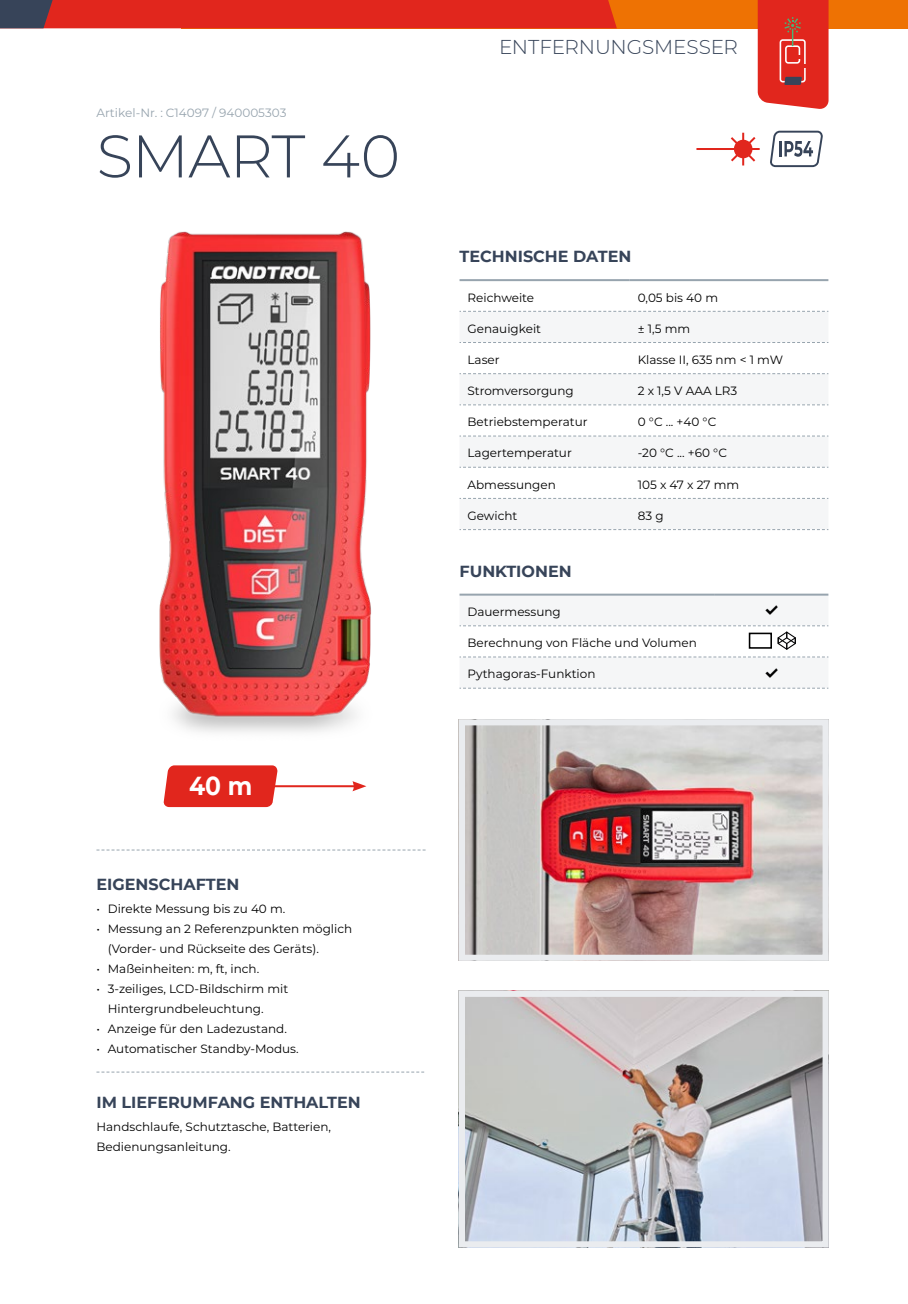
<style>
.page{position:relative;width:908px;height:1304px;background:#fff}
.page>*{position:absolute;margin:0;border:0;box-sizing:border-box;transform-origin:0 0}
.t1{font:300 60px "Montserrat";letter-spacing:-.015em;color:#374459}
.t2{font:700 26px "Montserrat";color:#fff;scale:.9 1}
.t3{font:300 20px "Montserrat";letter-spacing:-.01em;color:#374459}
.t4{font:700 16px "Montserrat";color:#374459}
.t5{font:800 16px "New Atten";color:#000}
.t6{font:12px/20px "Montserrat";color:#000}
.t7{font:12px "Montserrat";color:#97a4ae}
</style>
<div class="page">
<img style="left:134px;top:231px;width:262px;height:620px">
<img style="left:466px;top:726px;width:355px;height:228px">
<div style="left:459px;top:719px;width:369px;height:242px;border:6px solid #eaecef"></div>
<img style="left:466px;top:998px;width:355px;height:242px">
<div style="left:459px;top:991px;width:369px;height:256px;border:6px solid #eaecef"></div>
<hr style="left:271px;top:785px;width:84px;height:2px;background:#e1261d">
<svg style="left:352px;top:781px;width:14px;height:10px"></svg>
<svg style="left:163px;top:765px;width:114px;height:42px"></svg>
<hr style="left:459px;top:594px;width:255px;height:2px;background:#97a4ae">
<hr style="left:714px;top:594px;width:114px;height:2px;background:#97a4ae">
<svg style="left:460px;top:281px;width:368px;height:30px"></svg>
<svg style="left:459px;top:374px;width:369px;height:62px;fill:#f5f6f7"></svg>
<svg style="left:459px;top:311px;width:369px;height:1px"></svg>
<svg style="left:459px;top:342px;width:369px;height:1px"></svg>
<svg style="left:459px;top:373px;width:369px;height:1px"></svg>
<svg style="left:459px;top:404px;width:369px;height:1px"></svg>
<div style="left:459px;top:436px;width:369px;height:32px;background:#f5f6f7"></div>
<svg style="left:459px;top:498px;width:369px;height:1px"></svg>
<svg style="left:459px;top:529px;width:369px;height:1px"></svg>
<hr style="left:459px;top:279px;width:170px;height:2px;background:#97a4ae">
<hr style="left:629px;top:279px;width:199px;height:2px;background:#97a4ae">
<svg style="left:96px;top:849px;width:329px;height:1px"></svg>
<svg style="left:96px;top:1072px;width:328px;height:1px"></svg>
<svg style="left:770px;top:130px;width:53px;height:38px"></svg>
<svg style="left:696px;top:133px;width:63px;height:32px"></svg>
<svg style="left:459px;top:595px;width:369px;height:94px"></svg>
<div style="left:748px;top:633px;width:23px;height:16px;border:2px solid #000"></div>
<div style="left:181px;top:0;width:726px;height:28px;background:#ee7203"></div>
<svg style="left:0;top:0;width:616px;height:28px"></svg>
<svg style="left:757px;top:0;width:71px;height:109px"></svg>
<p class="t7" style="left:96px;top:104px;width:191px">Artikel-Nr. : C14097 / 940005303</p>
<h1 class="t1" style="left:96px;top:115px;width:305px">SMART 40</h1>
<h2 class="t2" style="left:189px;top:767px;width:72px">40 m</h2>
<h3 class="t4" style="left:96px;top:873px;width:144px">EIGENSCHAFTEN</h3>
<p class="t6" style="left:96px;top:899px;width:190px">• Direkte Messung bis zu 40 m.</p>
<p class="t6" style="left:108px;top:919px;width:246px;text-indent:-11px">• Messung an 2 Referenzpunkten möglich (Vorder- und Rückseite des Geräts).</p>
<p class="t6" style="left:96px;top:959px;width:164px">• Maßeinheiten: m, ft, inch.</p>
<p class="t6" style="left:108px;top:979px;width:182px;text-indent:-11px">• 3-zeiliges, LCD-Bildschirm mit<br>Hintergrundbeleuchtung.</p>
<p class="t6" style="left:96px;top:1019px;width:192px">• Anzeige für den Ladezustand.</p>
<p class="t6" style="left:96px;top:1039px;width:203px">• Automatischer Standby-Modus.</p>
<h3 class="t4" style="left:96px;top:1091px;width:266px">IM LIEFERUMFANG ENTHALTEN</h3>
<p class="t6" style="left:96px;top:1116px;width:236px">Handschlaufe, Schutztasche, Batterien,<br>Bedienungsanleitung.</p>
<h3 class="t3" style="left:499px;top:33px;width:240px">ENTFERNUNGSMESSER</h3>
<h3 class="t4" style="left:459px;top:245px;width:173px">TECHNISCHE DATEN</h3>
<p class="t6" style="left:467px;top:287px;width:68px">Reichweite</p>
<p class="t6" style="left:637px;top:287px;width:82px">0,05 bis 40 m</p>
<p class="t6" style="left:467px;top:318px;width:75px">Genauigkeit</p>
<p class="t6" style="left:637px;top:318px;width:54px">± 1,5 mm</p>
<p class="t6" style="left:467px;top:349px;width:34px">Laser</p>
<p class="t6" style="left:637px;top:349px;width:147px">Klasse II, 635 nm &lt; 1 mW</p>
<p class="t6" style="left:467px;top:380px;width:108px">Stromversorgung</p>
<p class="t6" style="left:637px;top:380px;width:101px">2 x 1,5 V AAA LR3</p>
<p class="t6" style="left:467px;top:412px;width:121px">Betriebstemperatur</p>
<p class="t6" style="left:637px;top:412px;width:80px">0 °C ... +40 °C</p>
<p class="t6" style="left:467px;top:443px;width:106px">Lagertemperatur</p>
<p class="t6" style="left:637px;top:443px;width:91px">-20 °C ... +60 °C</p>
<p class="t6" style="left:467px;top:474px;width:90px">Abmessungen</p>
<p class="t6" style="left:637px;top:474px;width:103px">105 x 47 x 27 mm</p>
<p class="t6" style="left:467px;top:505px;width:51px">Gewicht</p>
<p class="t6" style="left:637px;top:505px;width:27px">83 g</p>
<h3 class="t4" style="left:459px;top:560px;width:114px">FUNKTIONEN</h3>
<p class="t6" style="left:467px;top:601px;width:95px">Dauermessung</p>
<h3 class="t5" style="left:765px;top:601px;width:14px">✓</h3>
<p class="t6" style="left:467px;top:633px;width:231px">Berechnung von Fläche und Volumen</p>
<p class="t6" style="left:467px;top:664px;width:129px">Pythagoras-Funktion</p>
<h3 class="t5" style="left:765px;top:664px;width:14px">✓</h3>
</div>
